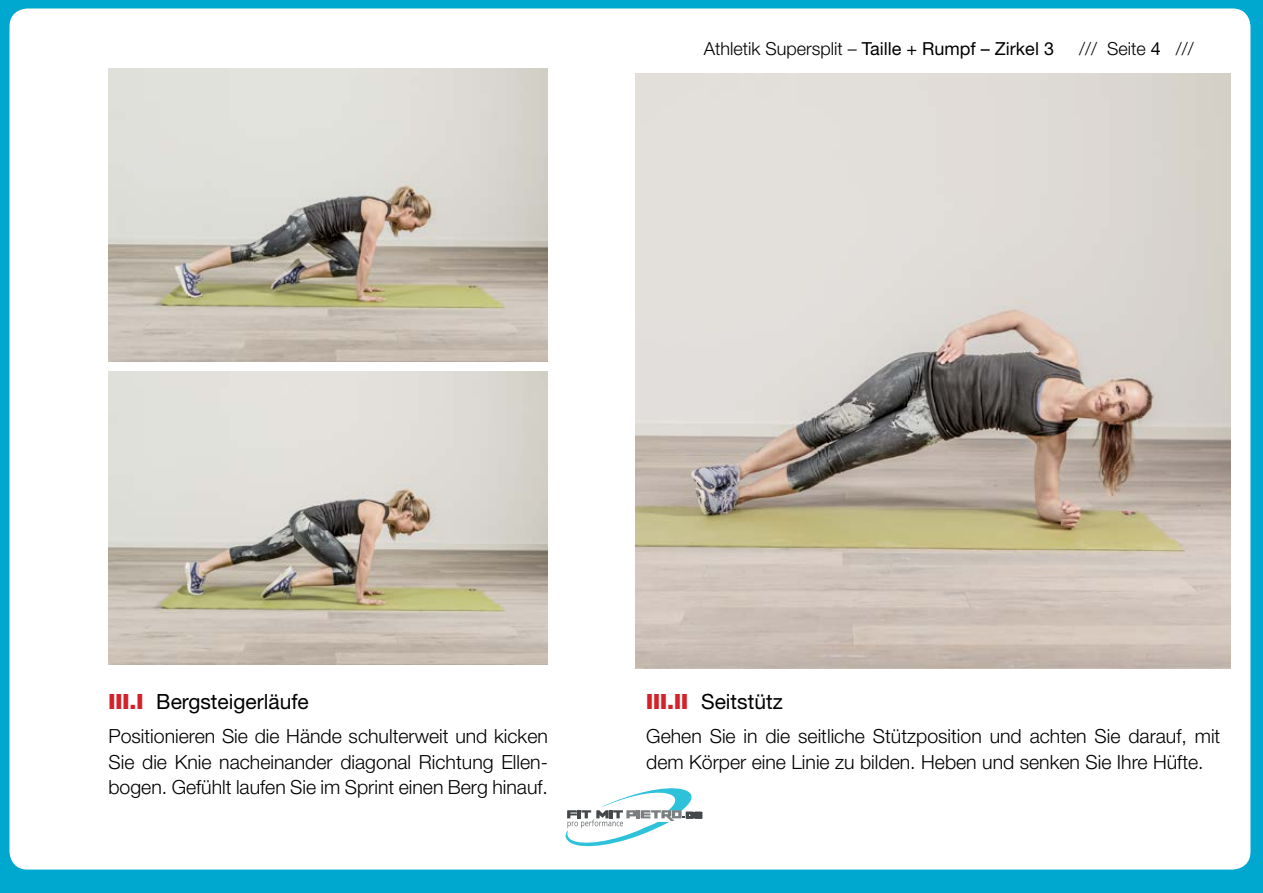
<style>
.page{position:relative;width:1263px;height:893px;background:#00a7ce}
.page>*{position:absolute;margin:0;border:0;box-sizing:border-box;transform-origin:0 0}
.t1{font:21px "Helvetica Neue LT Std";color:#000}
.t2{font:300 19.5px/25.5px "Helvetica Neue LT Std";color:#000}
.t3{font:18px "Helvetica Neue LT Std";color:#000}
.t4{font:300 18px "Helvetica Neue LT Std";color:#000}
.s1{font-weight:300}
.s2{font-weight:400}
.s3{font-weight:900;color:#d2232a}
</style>
<div class="page">
<div style="left:10px;top:9px;width:1240px;height:860px;background:#fff;border-radius:18px"></div>
<svg style="left:565px;top:788px;width:137px;height:59px"></svg>
<img style="left:636px;top:73px;width:594px;height:595px">
<img style="left:108px;top:69px;width:440px;height:293px">
<img style="left:108px;top:371px;width:440px;height:293px">
<p class="t3" style="left:704px;top:38px;width:352px"><span class="s1">Athletik Supersplit –</span> Taille + Rumpf – Zirkel 3</p>
<p class="t4" style="left:1079px;top:38px;width:116px">/// Seite <span class="s2">4</span> ///</p>
<p class="t1" style="left:108px;top:689px;width:202px"><span class="s3">III.I</span> Bergsteigerläufe</p>
<p class="t2" style="left:108px;top:723px;width:441px;text-align:justify">Positionieren Sie die Hände schulterweit und kicken Sie die Knie nacheinander diagonal Richtung Ellen&shy;bogen. Gefühlt laufen Sie im Sprint einen Berg hinauf.</p>
<p class="t1" style="left:646px;top:689px;width:138px"><span class="s3">III.II</span> Seitstütz</p>
<p class="t2" style="left:646px;top:723px;width:576px">Gehen Sie in die seitliche Stützposition und achten Sie darauf, mit dem Körper eine Linie zu bilden. Heben und senken Sie Ihre Hüfte.</p>
</div>
